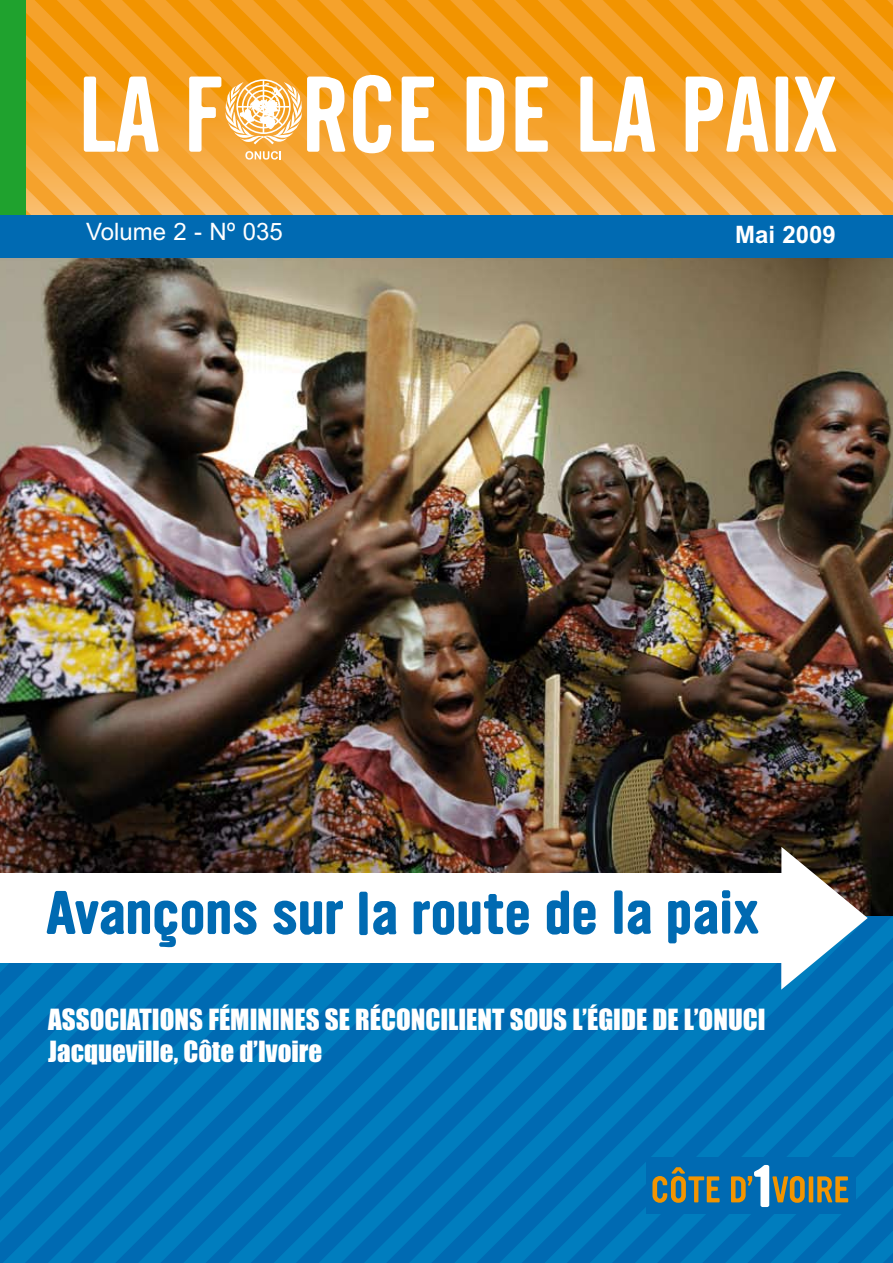
<style>
.page{position:relative;width:893px;height:1263px;background:#fff}
.page>*{position:absolute;margin:0;border:0;box-sizing:border-box;transform-origin:0 0}
.t1{font:27px/32.4px "Impact";color:#fff}
.t2{font:24px "Arial";color:#fff}
.t3{font:700 24px "Arial";color:#fff}
</style>
<div class="page">
<img style="left:0;top:257px;width:893px;height:659px">
<svg style="left:0;top:917px;width:893px;height:346px;background:#0073b8"></svg>
<div style="left:0;top:873px;width:782px;height:89px;background:#fff"></div>
<svg style="left:781px;top:847px;width:87px;height:143px"></svg>
<div style="left:646px;top:1158px;width:209px;height:56px;background:#006ab2"></div>
<svg style="left:652px;top:1167px;width:68px;height:36px"></svg>
<svg style="left:731px;top:1165px;width:74px;height:42px"></svg>
<hr style="left:809px;top:1176px;width:4px;height:26px;background:#f29400">
<svg style="left:817px;top:1176px;width:31px;height:26px"></svg>
<svg style="left:554px;top:0;width:115px;height:215px;background:#f4a129"></svg>
<svg style="left:669px;top:0;width:224px;height:215px;background:#f6a93d"></svg>
<svg style="left:510px;top:0;width:44px;height:215px;background:#f4a22a"></svg>
<svg style="left:26px;top:0;width:31px;height:53px;background:#f39a15"></svg>
<svg style="left:423px;top:0;width:87px;height:215px;background:#f4a229"></svg>
<svg style="left:379px;top:0;width:44px;height:215px;background:#f4a22a"></svg>
<svg style="left:57px;top:0;width:43px;height:53px;background:#f39a15"></svg>
<svg style="left:100px;top:0;width:279px;height:215px;background:#f39d1b"></svg>
<div style="left:0;top:0;width:26px;height:257px;background:#1fa22e"></div>
<div style="left:0;top:215px;width:893px;height:42px;background:#006ab2"></div>
<svg style="left:353px;top:75px;width:38px;height:78px"></svg>
<svg style="left:402px;top:77px;width:32px;height:75px"></svg>
<svg style="left:467px;top:77px;width:37px;height:75px"></svg>
<svg style="left:515px;top:77px;width:33px;height:75px"></svg>
<svg style="left:580px;top:77px;width:75px;height:75px"></svg>
<svg style="left:686px;top:0;width:207px;height:181px"></svg>
<svg style="left:26px;top:53px;width:320px;height:162px;background:#f6b352"></svg>
<svg style="left:373px;top:901px;width:24px;height:34px"></svg>
<svg style="left:414px;top:894px;width:115px;height:41px"></svg>
<svg style="left:547px;top:890px;width:49px;height:44px"></svg>
<div style="left:614px;top:890px;width:9px;height:44px;background:#006ab2;border-radius:2px"></div>
<div style="left:359px;top:892px;width:9px;height:43px;background:#006ab2;border-radius:2px"></div>
<svg style="left:628px;top:900px;width:23px;height:34px"></svg>
<svg style="left:668px;top:890px;width:90px;height:53px"></svg>
<svg style="left:47px;top:891px;width:210px;height:56px"></svg>
<svg style="left:273px;top:900px;width:70px;height:35px"></svg>
<p class="t2" style="left:86px;top:216px;width:198px">Volume 2 - Nº 035</p>
<p class="t3" style="left:735px;top:219px;width:102px">Mai 2009</p>
<p class="t1" style="left:48px;top:1002px;width:719px">ASSOCIATIONS FÉMININES SE RÉCONCILIENT SOUS L’ÉGIDE DE L’ONUCI<br>Jacqueville, Côte d’Ivoire</p>
</div>
